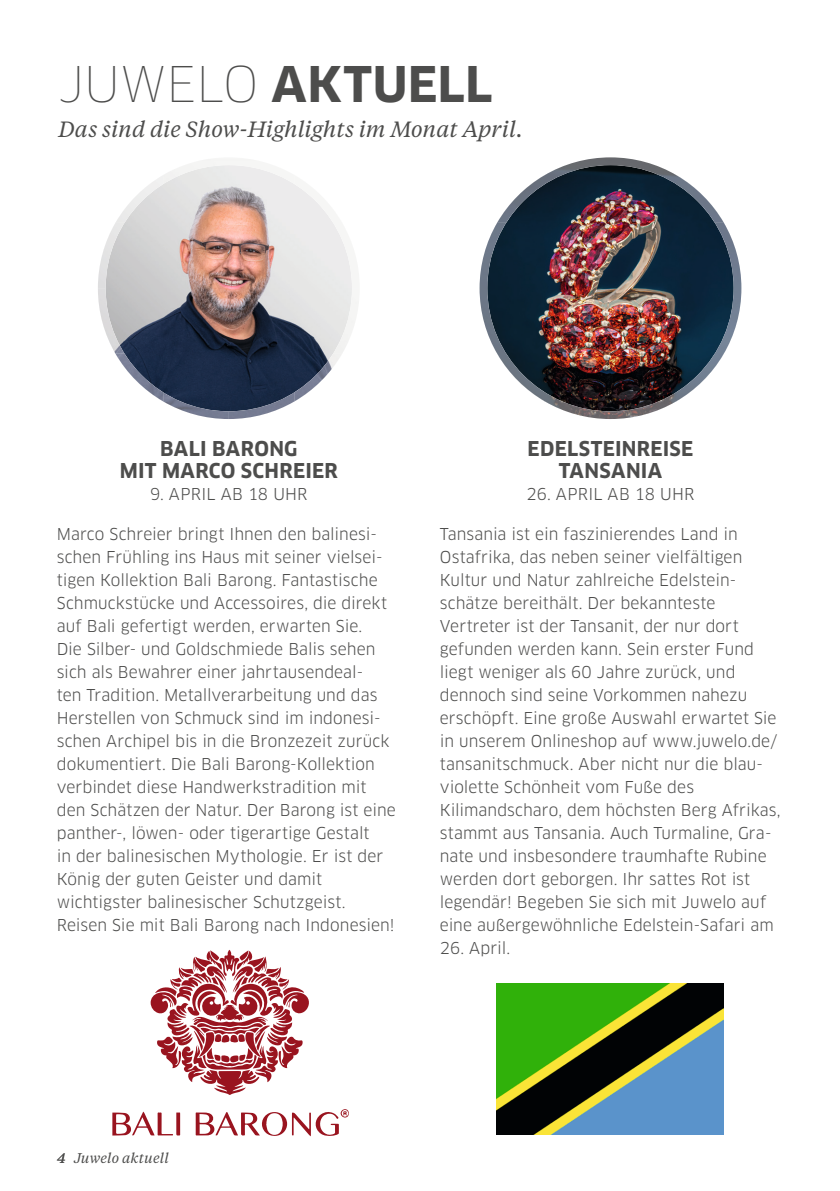
<style>
.page{position:relative;width:840px;height:1191px;background:#fff}
.page>*{position:absolute;margin:0;border:0;box-sizing:border-box;transform-origin:0 0}
.t1{font:700 48px "Clan Pro";letter-spacing:.01em;color:#4d4d4c}
.t2{font:italic 22px "Tiempos Text";letter-spacing:-.005em;color:#4d4d4c}
.t3{font:700 20px/22px "Clan Pro";letter-spacing:.015em;color:#4d4d4c;text-align:center}
.t4{font:16px/23px "Clan Pro";letter-spacing:.005em;color:#4d4d4c}
.t5{font:italic 14px "Tiempos Text";letter-spacing:.01em;color:#4d4d4c}
.s1{font-weight:100}
</style>
<div class="page">
<img style="left:124px;top:184px;width:209px;height:218px">
<img style="left:115px;top:176px;width:48px;height:47px">
<img style="left:294px;top:184px;width:39px;height:39px">
<img style="left:98px;top:223px;width:26px;height:130px">
<img style="left:333px;top:223px;width:26px;height:130px">
<img style="left:115px;top:353px;width:48px;height:48px">
<img style="left:163px;top:392px;width:131px;height:27px">
<img style="left:294px;top:353px;width:48px;height:48px">
<img style="left:544px;top:221px;width:180px;height:181px">
<img style="left:497px;top:157px;width:226px;height:66px">
<img style="left:479px;top:222px;width:65px;height:179px">
<img style="left:675px;top:222px;width:66px;height:179px">
<img style="left:544px;top:392px;width:131px;height:27px">
<svg style="left:112px;top:1111px;width:68px;height:24px"></svg>
<svg style="left:150px;top:949px;width:159px;height:146px"></svg>
<svg style="left:195px;top:1109px;width:153px;height:27px"></svg>
<img style="left:496px;top:983px;width:227px;height:151px">
<h1 class="t1" style="left:59px;top:56px;width:435px"><span class="s1">JUWELO</span> AKTUELL</h1>
<h2 class="t2" style="left:58px;top:115px;width:466px">Das sind die Show-Highlights im Monat April.</h2>
<p class="t3" style="left:120px;top:438px;width:219px">BALI BARONG<br>MIT MARCO SCHREIER</p>
<p class="t4" style="left:150px;top:483px;width:159px">9. APRIL AB 18 UHR</p>
<p class="t4" style="left:57px;top:522px;width:340px">Marco Schreier bringt Ihnen den balinesi&shy;schen Frühling ins Haus mit seiner vielsei&shy;tigen Kollektion Bali Barong. Fantastische Schmuckstücke und Accessoires, die direkt auf Bali gefertigt werden, erwarten Sie.<br>Die Silber- und Goldschmiede Balis sehen sich als Bewahrer einer jahrtausendeal-<br>ten Tradition. Metallverarbeitung und das Herstellen von Schmuck sind im indonesi&shy;schen Archipel bis in die Bronzezeit zurück dokumentiert. Die Bali Barong-Kollektion verbindet diese Handwerkstradition mit den Schätzen der Natur. Der Barong ist eine panther-, löwen- oder tigerartige Gestalt<br>in der balinesischen Mythologie. Er ist der König der guten Geister und damit wichtigster balinesischer Schutzgeist.<br>Reisen Sie mit Bali Barong nach Indonesien!</p>
<p class="t3" style="left:527px;top:438px;width:167px">EDELSTEINREISE<br>TANSANIA</p>
<p class="t4" style="left:526px;top:483px;width:169px">26. APRIL AB 18 UHR</p>
<p class="t4" style="left:439px;top:522px;width:342px">Tansania ist ein faszinierendes Land in Ostafrika, das neben seiner vielfältigen Kultur und Natur zahlreiche Edelstein&shy;schätze bereithält. Der bekannteste Vertreter ist der Tansanit, der nur dort gefunden werden kann. Sein erster Fund liegt weniger als 60 Jahre zurück, und dennoch sind seine Vorkommen nahezu erschöpft. Eine große Auswahl erwartet Sie in unserem Onlineshop auf www.juwelo.de/ tansanitschmuck. Aber nicht nur die blau&shy;violette Schönheit vom Fuße des Kilimandscharo, dem höchsten Berg Afrikas, stammt aus Tansania. Auch Turmaline, Gra&shy;nate und insbesondere traumhafte Rubine werden dort geborgen. Ihr sattes Rot ist legendär! Begeben Sie sich mit Juwelo auf eine außergewöhnliche Edelstein-Safari am</p>
<p class="t4" style="left:439px;top:936px;width:72px">26. April.</p>
<p class="t5" style="left:57px;top:1148px;width:113px">4 Juwelo aktuell</p>
</div>
